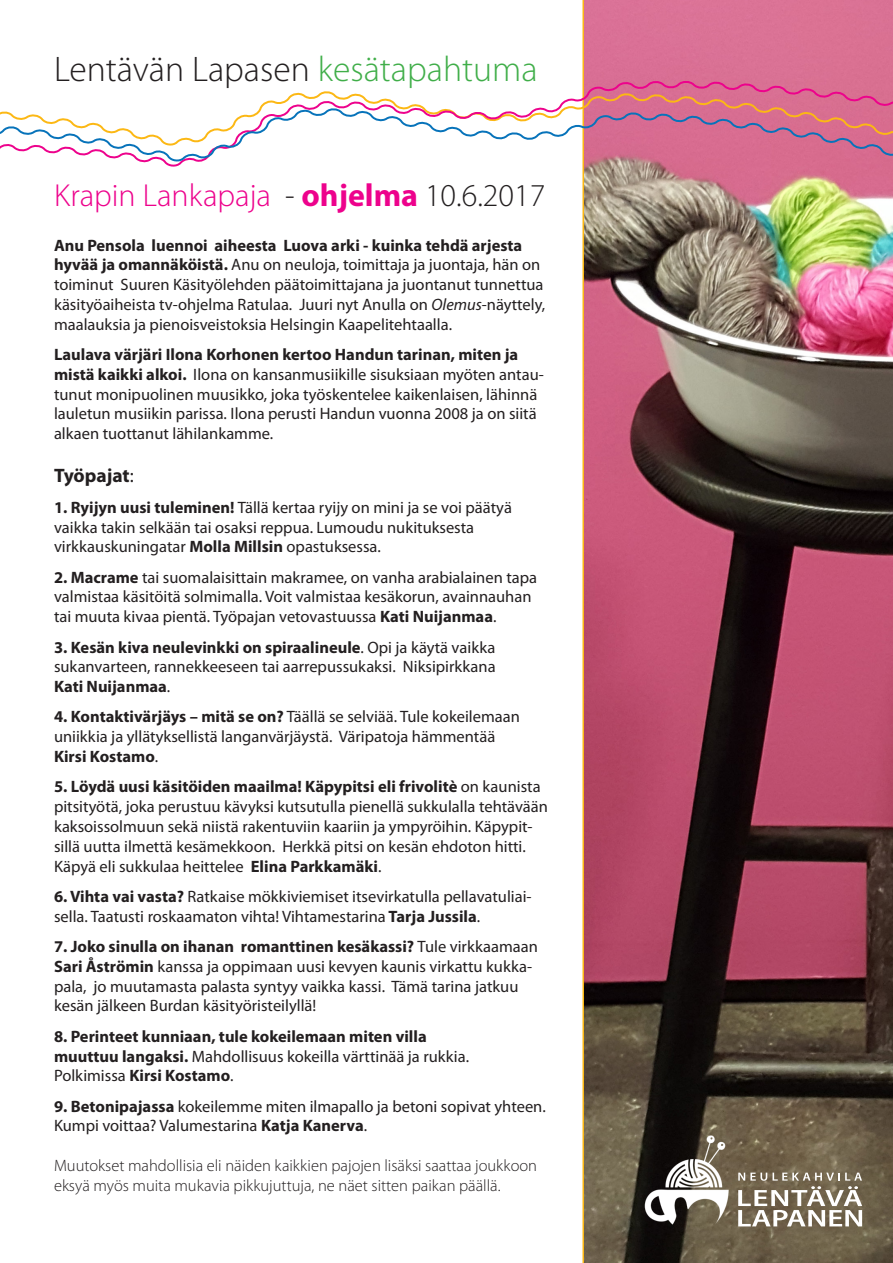
<style>
.page{position:relative;width:893px;height:1263px;background:#fff}
.page>*{position:absolute;margin:0;border:0;box-sizing:border-box;transform-origin:0 0}
.t1{font:300 35.7px "Myriad Pro";color:#231f20}
.t2{font:300 31.95px "Myriad Pro";color:#ed028c}
.t3{font:700 19.5px "Myriad Pro";color:#231f20}
.t4{font:16.5px/19.8px "Myriad Pro";color:#231f20}
.t5{font:300 16.5px/19.8px "Myriad Pro";color:#231f20}
.t6{font:700 16.5px/19.8px "Myriad Pro";color:#231f20}
.s1{color:#40ae49}
.s2{color:#231f20}
.s3{font-weight:700}
.s4{font-style:italic}
.s5{font-weight:400}
</style>
<div class="page">
<svg style="left:582px;top:0;width:311px;height:1263px;background:#875157"></svg>
<svg style="left:143px;top:78px;width:750px;height:89px"></svg>
<svg style="left:0;top:108px;width:893px;height:54px"></svg>
<svg style="left:738px;top:1172px;width:124px;height:54px"></svg>
<img style="left:644px;top:1134px;width:86px;height:97px">
<p class="t1" style="left:54px;top:49px;width:485px">Lentävän Lapasen <span class="s1">kesätapahtuma</span></p>
<p class="t2" style="left:54px;top:178px;width:493px">Krapin Lankapaja <span class="s2">-</span> <span class="s3">ohjelma</span> <span class="s2">10.6.2017</span></p>
<p class="t4" style="left:54px;top:235px;width:493px"><span class="s3">Anu Pensola luennoi aiheesta Luova arki - kuinka tehdä arjesta hyvää ja omannäköistä.</span> Anu on neuloja, toimittaja ja juontaja, hän on toiminut Suuren Käsityölehden päätoimittajana ja juontanut tunnettua käsityöaiheista tv-ohjelma Ratulaa. Juuri nyt Anulla on <span class="s4">Olemus</span>-näyttely, maalauksia ja pienoisveistoksia Helsingin Kaapelitehtaalla.</p>
<p class="t4" style="left:54px;top:344px;width:491px"><span class="s3">Laulava värjäri Ilona Korhonen kertoo Handun tarinan, miten ja mistä kaikki alkoi.</span> Ilona on kansanmusiikille sisuksiaan myöten antau&shy;tunut monipuolinen muusikko, joka työskentelee kaikenlaisen, lähinnä lauletun musiikin parissa. Ilona perusti Handun vuonna 2008 ja on siitä alkaen tuottanut lähilankamme.</p>
<p class="t3" style="left:54px;top:463px;width:81px">Työpajat<span class="s5">:</span></p>
<p class="t4" style="left:54px;top:497px;width:459px"><span class="s3">1. Ryijyn uusi tuleminen!</span> Tällä kertaa ryijy on mini ja se voi päätyä vaikka takin selkään tai osaksi reppua. Lumoudu nukituksesta virkkauskuningatar <span class="s3">Molla Millsin</span> opastuksessa.</p>
<p class="t4" style="left:54px;top:567px;width:485px"><span class="s3">2. Macrame</span> tai suomalaisittain makramee, on vanha arabialainen tapa valmistaa käsitöitä solmimalla. Voit valmistaa kesäkorun, avainnauhan tai muuta kivaa pientä. Työpajan vetovastuussa <span class="s3">Kati Nuijanmaa</span>.</p>
<p class="t4" style="left:54px;top:637px;width:443px;text-align:justify"><span class="s3">3. Kesän kiva neulevinkki on spiraalineule</span>. Opi ja käytä vaikka sukanvarteen, rannekkeeseen tai aarrepussukaksi. Niksipirkkana <span class="s3">Kati Nuijanmaa</span>.</p>
<p class="t4" style="left:54px;top:707px;width:467px"><span class="s3">4. Kontaktivärjäys – mitä se on?</span> Täällä se selviää. Tule kokeilemaan uniikkia ja yllätyksellistä langanvärjäystä. Väripatoja hämmentää<br><span class="s3">Kirsi Kostamo</span>.</p>
<p class="t4" style="left:54px;top:777px;width:495px"><span class="s3">5. Löydä uusi käsitöiden maailma! Käpypitsi eli frivolitè</span> on kaunista pitsityötä, joka perustuu kävyksi kutsutulla pienellä sukkulalla tehtävään kaksoissolmuun sekä niistä rakentuviin kaariin ja ympyröihin. Käpypit&shy;sillä uutta ilmettä kesämekkoon. Herkkä pitsi on kesän ehdoton hitti.<br>Käpyä eli sukkulaa heittelee <span class="s3">Elina Parkkamäki</span>.</p>
<p class="t4" style="left:54px;top:886px;width:479px"><span class="s3">6. Vihta vai vasta?</span> Ratkaise mökkiviemiset itsevirkatulla pellavatuliai&shy;sella. Taatusti roskaamaton vihta! Vihtamestarina <span class="s3">Tarja Jussila</span>.</p>
<p class="t4" style="left:54px;top:936px;width:485px"><span class="s3">7. Joko sinulla on ihanan romanttinen kesäkassi?</span> Tule virkkaamaan <span class="s3">Sari Åströmin</span> kanssa ja oppimaan uusi kevyen kaunis virkattu kukka&shy;pala, jo muutamasta palasta syntyy vaikka kassi. Tämä tarina jatkuu kesän jälkeen Burdan käsityöristeilyllä!</p>
<p class="t6" style="left:54px;top:1026px;width:417px">8. Perinteet kunniaan, tule kokeilemaan miten villa muuttuu langaksi. <span class="s5">Mahdollisuus kokeilla värttinää ja rukkia.<br>Polkimissa</span> Kirsi Kostamo<span class="s5">.</span></p>
<p class="t4" style="left:54px;top:1096px;width:493px"><span class="s3">9. Betonipajassa</span> kokeilemme miten ilmapallo ja betoni sopivat yhteen.<br>Kumpi voittaa? Valumestarina <span class="s3">Katja Kanerva</span>.</p>
<p class="t5" style="left:54px;top:1156px;width:485px">Muutokset mahdollisia eli näiden kaikkien pajojen lisäksi saattaa joukkoon eksyä myös muita mukavia pikkujuttuja, ne näet sitten paikan päällä.</p>
</div>
